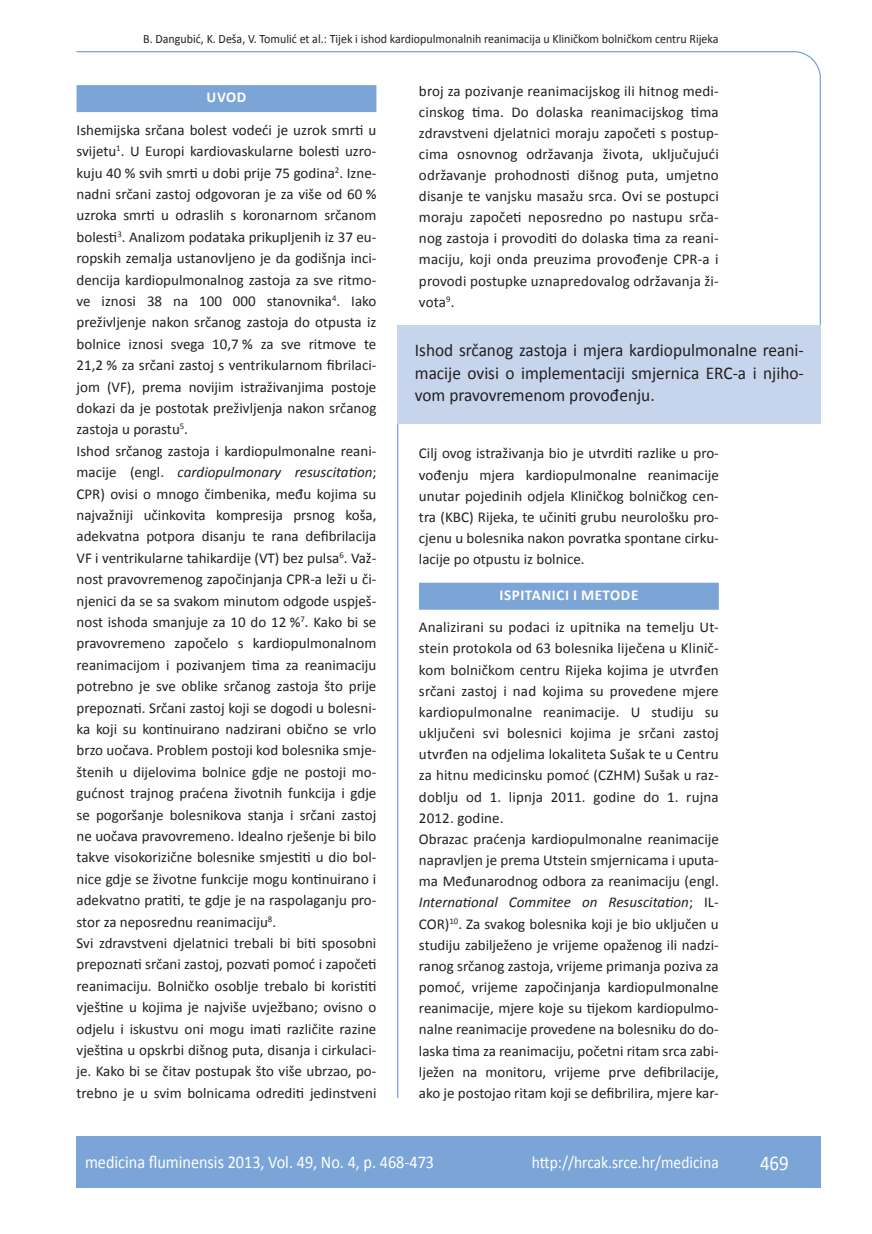
<style>
.page{position:relative;width:872px;height:1234px;background:#fff}
.page>*{position:absolute;margin:0;border:0;box-sizing:border-box;transform-origin:0 0}
.t1{font:21px "Calibri";color:#fff;scale:.9 1}
.t2{font:18px/22.5px "Calibri";color:#231f20;text-align:justify;scale:.96 1}
.t3{font:18px "Calibri";color:#fff;scale:.9 1}
.t4{font:17.25px "Calibri";color:#fff;scale:.9 1}
.t5{font:15px/21.5px "Calibri";color:#231f20;text-align:justify}
.t6{font:700 15px "Calibri";letter-spacing:.04em;color:#fff}
.t7{font:12.75px "Calibri";color:#231f20;scale:.94 1}
.s1{font-style:italic}
</style>
<div class="page">
<svg style="left:76px;top:51px;width:745px;height:275px"></svg>
<hr style="left:397px;top:424px;width:1px;height:673px;background:#7ca5d7">
<div style="left:77px;top:1135px;width:744px;height:51px;background:#7ca5d7"></div>
<div style="left:398px;top:325px;width:423px;height:99px;background:#c6d5ec"></div>
<div style="left:419px;top:582px;width:300px;height:27px;background:#7ca5d7"></div>
<div style="left:77px;top:85px;width:299px;height:27px;background:#7ca5d7"></div>
<p class="t7" style="left:143px;top:30px;width:613px">B. Dangubić, K. Deša, V. Tomulić et al.: Tijek i ishod kardiopulmonalnih reanimacija u Kliničkom bolničkom centru Rijeka</p>
<p class="t6" style="left:207px;top:88px;width:41px">UVOD</p>
<p class="t5" style="left:77px;top:118px;width:301px;text-align:left">Ishemijska srčana bolest vodeći je uzrok smrti u svijetu<sup>1</sup>. U Europi kardiovaskularne bolesti uzro&shy;kuju 40 % svih smrti u dobi prije 75 godina<sup>2</sup>. Izne&shy;nadni srčani zastoj odgovoran je za više od 60 % uzroka smrti u odraslih s koronarnom srčanom bolesti<sup>3</sup>. Analizom podataka prikupljenih iz 37 eu&shy;ropskih zemalja ustanovljeno je da godišnja inci&shy;dencija kardiopulmonalnog zastoja za sve ritmo&shy;ve iznosi 38 na 100 000 stanovnika<sup>4</sup>. Iako preživljenje nakon srčanog zastoja do otpusta iz bolnice iznosi svega 10,7 % za sve ritmove te 21,2 % za srčani zastoj s ventrikularnom fibrilaci&shy;jom (VF), prema novijim istraživanjima postoje dokazi da je postotak preživljenja nakon srčanog zastoja u porastu<sup>5</sup>.<br>Ishod srčanog zastoja i kardiopulmonalne reani&shy;macije (engl. <span class="s1">cardiopulmonary resuscitation</span>; CPR) ovisi o mnogo čimbenika, među kojima su najvažniji učinkovita kompresija prsnog koša, adekvatna potpora disanju te rana defibrilacija VF i ventrikularne tahikardije (VT) bez pulsa<sup>6</sup>. Važ&shy;nost pravovremenog započinjanja CPR-a leži u či&shy;njenici da se sa svakom minutom odgode uspješ&shy;nost ishoda smanjuje za 10 do 12 %<sup>7</sup>. Kako bi se pravovremeno započelo s kardiopulmonalnom reanimacijom i pozivanjem tima za reanimaciju potrebno je sve oblike srčanog zastoja što prije prepoznati. Srčani zastoj koji se dogodi u bolesni&shy;ka koji su kontinuirano nadzirani obično se vrlo brzo uočava. Problem postoji kod bolesnika smje&shy;štenih u dijelovima bolnice gdje ne postoji mo&shy;gućnost trajnog praćena životnih funkcija i gdje se pogoršanje bolesnikova stanja i srčani zastoj ne uočava pravovremeno. Idealno rješenje bi bilo takve visokorizične bolesnike smjestiti u dio bol&shy;nice gdje se životne funkcije mogu kontinuirano i adekvatno pratiti, te gdje je na raspolaganju pro&shy;stor za neposrednu reanimaciju<sup>8</sup>.<br>Svi zdravstveni djelatnici trebali bi biti sposobni prepoznati srčani zastoj, pozvati pomoć i započeti reanimaciju. Bolničko osoblje trebalo bi koristiti vještine u kojima je najviše uvježbano; ovisno o odjelu i iskustvu oni mogu imati različite razine vještina u opskrbi dišnog puta, disanja i cirkulaci&shy;je. Kako bi se čitav postupak što više ubrzao, po&shy;trebno je u svim bolnicama odrediti jedinstveni</p>
<p class="t5" style="left:419px;top:80px;width:301px;line-height:21px">broj za pozivanje reanimacijskog ili hitnog medi&shy;cinskog tima. Do dolaska reanimacijskog tima zdravstveni djelatnici moraju započeti s postup&shy;cima osnovnog održavanja života, uključujući održavanje prohodnosti dišnog puta, umjetno disanje te vanjsku masažu srca. Ovi se postupci moraju započeti neposredno po nastupu srča&shy;nog zastoja i provoditi do dolaska tima za reani&shy;maciju, koji onda preuzima provođenje CPR-a i provodi postupke uznapredovalog održavanja ži&shy;vota<sup>9</sup>.</p>
<p class="t2" style="left:415px;top:338px;width:406px">Ishod srčanog zastoja i mjera kardiopulmonalne reani&shy;macije ovisi o implementaciji smjernica ERC-a i njiho&shy;vom pravovremenom provođenju.</p>
<p class="t5" style="left:419px;top:442px;width:301px">Cilj ovog istraživanja bio je utvrditi razlike u pro&shy;vođenju mjera kardiopulmonalne reanimacije unutar pojedinih odjela Kliničkog bolničkog cen&shy;tra (KBC) Rijeka, te učiniti grubu neurološku pro&shy;cjenu u bolesnika nakon povratka spontane cirku&shy;lacije po otpustu iz bolnice.</p>
<p class="t6" style="left:499px;top:585px;width:140px">ISPITANICI I METODE</p>
<p class="t5" style="left:419px;top:615px;width:301px;text-align:left">Analizirani su podaci iz upitnika na temelju Ut&shy;stein protokola od 63 bolesnika liječena u Klinič&shy;kom bolničkom centru Rijeka kojima je utvrđen srčani zastoj i nad kojima su provedene mjere kardiopulmonalne reanimacije. U studiju su uključeni svi bolesnici kojima je srčani zastoj utvrđen na odjelima lokaliteta Sušak te u Centru za hitnu medicinsku pomoć (CZHM) Sušak u raz&shy;doblju od 1. lipnja 2011. godine do 1. rujna 2012. godine.<br>Obrazac praćenja kardiopulmonalne reanimacije napravljen je prema Utstein smjernicama i uputa&shy;ma Međunarodnog odbora za reanimaciju (engl.<br><span class="s1">International Commitee on Resuscitation</span>; IL-COR)<sup>10</sup>. Za svakog bolesnika koji je bio uključen u studiju zabilježeno je vrijeme opaženog ili nadzi&shy;ranog srčanog zastoja, vrijeme primanja poziva za pomoć, vrijeme započinjanja kardiopulmonalne reanimacije, mjere koje su tijekom kardiopulmo&shy;nalne reanimacije provedene na bolesniku do do&shy;laska tima za reanimaciju, početni ritam srca zabi&shy;lježen na monitoru, vrijeme prve defibrilacije, ako je postojao ritam koji se defibrilira, mjere kar-</p>
<p class="t3" style="left:85px;top:1150px;width:389px">medicina fluminensis 2013, Vol. 49, No. 4, p. 468-473</p>
<p class="t4" style="left:532px;top:1151px;width:209px">http://hrcak.srce.hr/medicina</p>
<h1 class="t1" style="left:760px;top:1149px;width:33px">469</h1>
</div>
